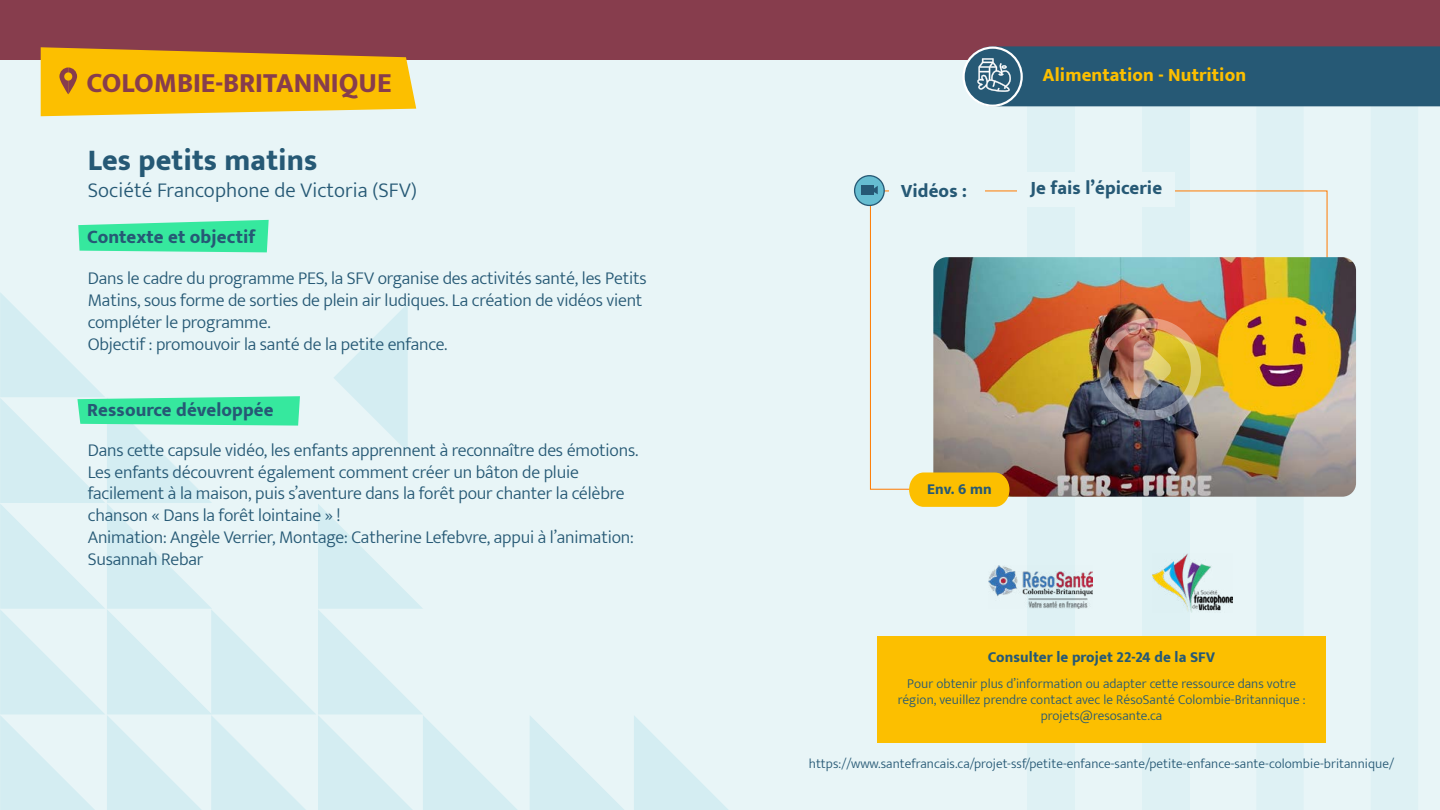
<style>
.page{position:relative;width:1440px;height:810px;background:#e8f5f7}
.page>*{position:absolute;margin:0;border:0;box-sizing:border-box;transform-origin:0 0}
.t1{font:800 30px "Mukta";letter-spacing:.005em;color:#265975}
.t2{font:800 27.75px "Mukta";color:#873d4d}
.t3{font:300 21px "Mukta";letter-spacing:.005em;color:#265975}
.t4{font:800 18.75px "Mukta";letter-spacing:.005em;color:#265975}
.t5{font:800 18.75px "Mukta";letter-spacing:.005em;color:#fcbf00}
.t6{font:300 18px/21.8px "Mukta";letter-spacing:-.01em;color:#265975}
.t7{font:800 15px "Mukta";letter-spacing:.005em;color:#265975}
.t8{font:300 13.5px/16.2px "Mukta";letter-spacing:.005em;color:#265975;text-align:center}
</style>
<div class="page">
<div style="left:0;top:0;width:1440px;height:60px;background:#873d4d"></div>
<svg style="left:530px;top:716px;width:94px;height:94px"></svg>
<svg style="left:634px;top:716px;width:94px;height:94px"></svg>
<svg style="left:0;top:293px;width:517px;height:517px"></svg>
<svg style="left:78px;top:220px;width:191px;height:32px;background:#48e9a7"></svg>
<svg style="left:41px;top:47px;width:375px;height:69px;background:#f0b615"></svg>
<div style="left:877px;top:636px;width:449px;height:106px;background:#fcbf00"></div>
<div style="left:855px;top:176px;width:29px;height:29px;background:#66bdd1;border-radius:50%"></div>
<div style="left:854px;top:175px;width:31px;height:31px;border:1px solid #265975;border-radius:50%"></div>
<div style="left:861px;top:185px;width:13px;height:10px;background:#265975"></div>
<svg style="left:874px;top:186px;width:4px;height:8px"></svg>
<img style="left:909px;top:46px;width:531px;height:697px">
<h2 class="t2" style="left:87px;top:66px;width:307px">COLOMBIE-BRITANNIQUE</h2>
<h1 class="t1" style="left:88px;top:142px;width:231px">Les petits matins</h1>
<p class="t3" style="left:88px;top:177px;width:331px">Société Francophone de Victoria (SFV)</p>
<p class="t4" style="left:87px;top:226px;width:170px">Contexte et objectif</p>
<p class="t6" style="left:88px;top:267px;width:560px">Dans le cadre du programme PES, la SFV organise des activités santé, les Petits Matins, sous forme de sorties de plein air ludiques. La création de vidéos vient compléter le programme.<br>Objectif : promouvoir la santé de la petite enfance.</p>
<p class="t4" style="left:87px;top:398px;width:188px">Ressource développée</p>
<p class="t6" style="left:88px;top:439px;width:552px">Dans cette capsule vidéo, les enfants apprennent à reconnaître des émotions.<br>Les enfants découvrent également comment créer un bâton de pluie facilement à la maison, puis s’aventure dans la forêt pour chanter la célèbre chanson « Dans la forêt lointaine » !<br>Animation: Angèle Verrier, Montage: Catherine Lefebvre, appui à l’animation:<br>Susannah Rebar</p>
<p class="t5" style="left:1042px;top:64px;width:205px">Alimentation - Nutrition</p>
<p class="t4" style="left:901px;top:179px;width:68px">Vidéos :</p>
<p class="t4" style="left:1031px;top:177px;width:133px">Je fais l’épicerie</p>
<p class="t7" style="left:927px;top:480px;width:66px">Env. 6 mn</p>
<p class="t7" style="left:988px;top:648px;width:229px">Consulter le projet 22-24 de la SFV</p>
<p class="t8" style="left:898px;top:675px;width:409px">Pour obtenir plus d’information ou adapter cette ressource dans votre région, veuillez prendre contact avec le RésoSanté Colombie-Britannique : projets@resosante.ca</p>
<p class="t8" style="left:809px;top:755px;width:587px">https://www.santefrancais.ca/projet-ssf/petite-enfance-sante/petite-enfance-sante-colombie-britannique/</p>
</div>
